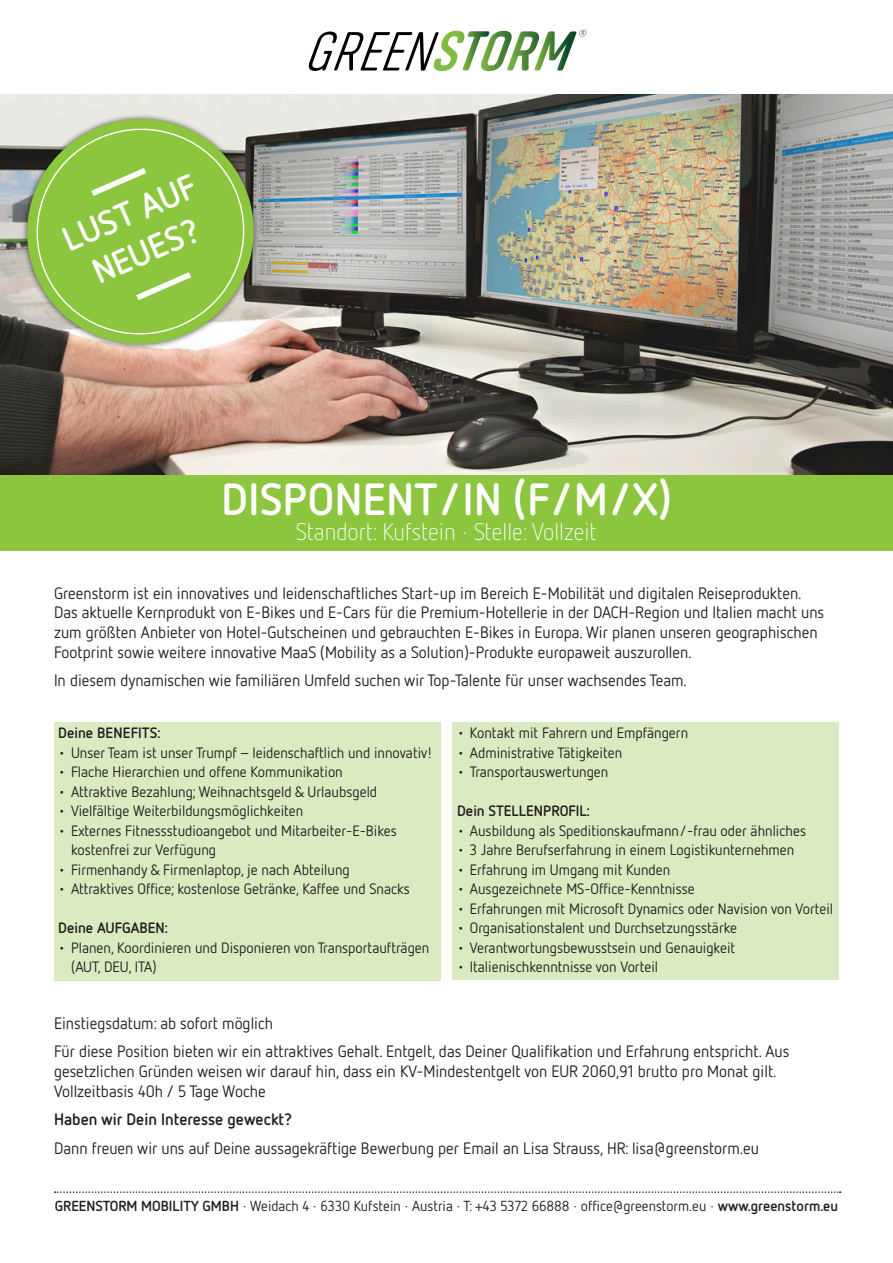
<style>
.page{position:relative;width:893px;height:1263px;background:#fff}
.page>*{position:absolute;margin:0;border:0;box-sizing:border-box;transform-origin:0 0}
.t1{font:700 45px "Netto OT";letter-spacing:.01em;color:#fff}
.t2{font:700 34.35px "Netto OT";color:#fff}
.t3{font:300 24px "Netto OT";color:#fff}
.t4{font:16.5px/19.8px "Netto OT";color:#231f20}
.t5{font:700 16.5px "Netto OT";color:#231f20}
.t6{font:15px/19.5px "Netto OT";color:#231f20}
.t7{font:700 15px "Netto OT";color:#231f20}
.t8{font:14.55px "Netto OT";color:#231f20}
.s1{font-weight:700}
</style>
<div class="page">
<img style="left:0;top:94px;width:893px;height:381px">
<svg style="left:55px;top:1191px;width:786px;height:2px"></svg>
<div style="left:54px;top:722px;width:386px;height:24px;background:#daeac1"></div>
<div style="left:54px;top:742px;width:386px;height:23px;background:#daeac1"></div>
<div style="left:54px;top:761px;width:386px;height:24px;background:#daeac1"></div>
<div style="left:54px;top:781px;width:386px;height:23px;background:#daeac1"></div>
<div style="left:54px;top:800px;width:386px;height:24px;background:#daeac1"></div>
<div style="left:54px;top:820px;width:386px;height:43px;background:#daeac1"></div>
<div style="left:54px;top:859px;width:386px;height:23px;background:#daeac1"></div>
<div style="left:54px;top:878px;width:386px;height:24px;background:#daeac1"></div>
<div style="left:54px;top:898px;width:386px;height:23px;background:#daeac1"></div>
<div style="left:54px;top:917px;width:386px;height:24px;background:#daeac1"></div>
<div style="left:54px;top:937px;width:386px;height:43px;background:#daeac1"></div>
<div style="left:453px;top:722px;width:386px;height:24px;background:#daeac1"></div>
<div style="left:453px;top:742px;width:386px;height:23px;background:#daeac1"></div>
<div style="left:453px;top:761px;width:386px;height:24px;background:#daeac1"></div>
<div style="left:453px;top:781px;width:386px;height:23px;background:#daeac1"></div>
<div style="left:453px;top:800px;width:386px;height:24px;background:#daeac1"></div>
<div style="left:453px;top:820px;width:386px;height:23px;background:#daeac1"></div>
<div style="left:453px;top:839px;width:386px;height:24px;background:#daeac1"></div>
<div style="left:453px;top:859px;width:386px;height:23px;background:#daeac1"></div>
<div style="left:453px;top:878px;width:386px;height:24px;background:#daeac1"></div>
<div style="left:453px;top:898px;width:386px;height:23px;background:#daeac1"></div>
<div style="left:453px;top:917px;width:386px;height:24px;background:#daeac1"></div>
<div style="left:453px;top:937px;width:386px;height:23px;background:#daeac1"></div>
<div style="left:453px;top:956px;width:386px;height:24px;background:#daeac1"></div>
<div style="left:0;top:475px;width:893px;height:75px;background:#8bc63e"></div>
<svg style="left:309px;top:30px;width:277px;height:41px"></svg>
<svg style="left:11px;top:103px;width:259px;height:257px;background:#bcb1aa"></svg>
<svg style="left:23px;top:115px;width:235px;height:233px;background:#98c060"></svg>
<svg style="left:136px;top:272px;width:55px;height:28px"></svg>
<svg style="left:91px;top:168px;width:55px;height:28px"></svg>
<p class="t2" style="left:56px;top:221px;width:143px;rotate:-23deg">LUST AUF</p>
<p class="t2" style="left:86px;top:253px;width:114px;rotate:-23deg">NEUES?</p>
<p class="t1" style="left:221px;top:470px;width:452px">DISPONENT/IN (F/M/X)</p>
<p class="t3" style="left:296px;top:517px;width:302px">Standort: Kufstein · Stelle: Vollzeit</p>
<p class="t4" style="left:54px;top:582px;width:772px">Greenstorm ist ein innovatives und leidenschaftliches Start-up im Bereich E-Mobilität und digitalen Reiseprodukten.<br>Das aktuelle Kernprodukt von E-Bikes und E-Cars für die Premium-Hotellerie in der DACH-Region und Italien macht uns zum größten Anbieter von Hotel-Gutscheinen und gebrauchten E-Bikes in Europa. Wir planen unseren geographischen Footprint sowie weitere innovative MaaS (Mobility as a Solution)-Produkte europaweit auszurollen.</p>
<p class="t4" style="left:54px;top:670px;width:634px">In diesem dynamischen wie familiären Umfeld suchen wir Top-Talente für unser wachsendes Team.</p>
<p class="t7" style="left:58px;top:724px;width:104px">Deine BENEFITS:</p>
<p class="t6" style="left:58px;top:742px;width:376px">• Unser Team ist unser Trumpf – leidenschaftlich und innovativ!</p>
<p class="t6" style="left:58px;top:762px;width:286px">• Flache Hierarchien und offene Kommunikation</p>
<p class="t6" style="left:58px;top:781px;width:320px">• Attraktive Bezahlung; Weihnachtsgeld &amp; Urlaubsgeld</p>
<p class="t6" style="left:58px;top:801px;width:247px">• Vielfältige Weiterbildungsmöglichkeiten</p>
<p class="t6" style="left:71px;top:820px;width:327px;text-indent:-13px">• Externes Fitnessstudioangebot und Mitarbeiter-E-Bikes kostenfrei zur Verfügung</p>
<p class="t6" style="left:58px;top:859px;width:293px">• Firmenhandy &amp; Firmenlaptop, je nach Abteilung</p>
<p class="t6" style="left:58px;top:879px;width:353px">• Attraktives Office; kostenlose Getränke, Kaffee und Snacks</p>
<p class="t7" style="left:58px;top:919px;width:111px">Deine AUFGABEN:</p>
<p class="t6" style="left:71px;top:937px;width:360px;text-indent:-13px">• Planen, Koordinieren und Disponieren von Transportaufträgen (AUT, DEU, ITA)</p>
<p class="t6" style="left:457px;top:723px;width:233px">• Kontakt mit Fahrern und Empfängern</p>
<p class="t6" style="left:457px;top:742px;width:167px">• Administrative Tätigkeiten</p>
<p class="t6" style="left:457px;top:762px;width:153px">• Transportauswertungen</p>
<p class="t7" style="left:457px;top:802px;width:134px">Dein STELLENPROFIL:</p>
<p class="t6" style="left:457px;top:820px;width:350px">• Ausbildung als Speditionskaufmann/-frau oder ähnliches</p>
<p class="t6" style="left:457px;top:840px;width:339px">• 3 Jahre Berufserfahrung in einem Logistikunternehmen</p>
<p class="t6" style="left:457px;top:859px;width:215px">• Erfahrung im Umgang mit Kunden</p>
<p class="t6" style="left:457px;top:879px;width:239px">• Ausgezeichnete MS-Office-Kenntnisse</p>
<p class="t6" style="left:457px;top:898px;width:378px">• Erfahrungen mit Microsoft Dynamics oder Navision von Vorteil</p>
<p class="t6" style="left:457px;top:918px;width:282px">• Organisationstalent und Durchsetzungsstärke</p>
<p class="t6" style="left:457px;top:937px;width:280px">• Verantwortungsbewusstsein und Genauigkeit</p>
<p class="t6" style="left:457px;top:957px;width:202px">• Italienischkenntnisse von Vorteil</p>
<p class="t4" style="left:54px;top:1013px;width:221px">Einstiegsdatum: ab sofort möglich</p>
<p class="t4" style="left:54px;top:1041px;width:737px">Für diese Position bieten wir ein attraktives Gehalt. Entgelt, das Deiner Qualifikation und Erfahrung entspricht. Aus gesetzlichen Gründen weisen wir darauf hin, dass ein KV-Mindestentgelt von EUR 2060,91 brutto pro Monat gilt.<br>Vollzeitbasis 40h / 5 Tage Woche</p>
<p class="t5" style="left:54px;top:1109px;width:240px">Haben wir Dein Interesse geweckt?</p>
<p class="t4" style="left:54px;top:1137px;width:707px">Dann freuen wir uns auf Deine aussagekräftige Bewerbung per Email an Lisa Strauss, HR: lisa@greenstorm.eu</p>
<p class="t8" style="left:55px;top:1196px;width:785px"><span class="s1">GREENSTORM MOBILITY GMBH</span> · Weidach 4 · 6330 Kufstein · Austria · T: +43 5372 66888 · office@greenstorm.eu · <span class="s1">www.greenstorm.eu</span></p>
</div>
